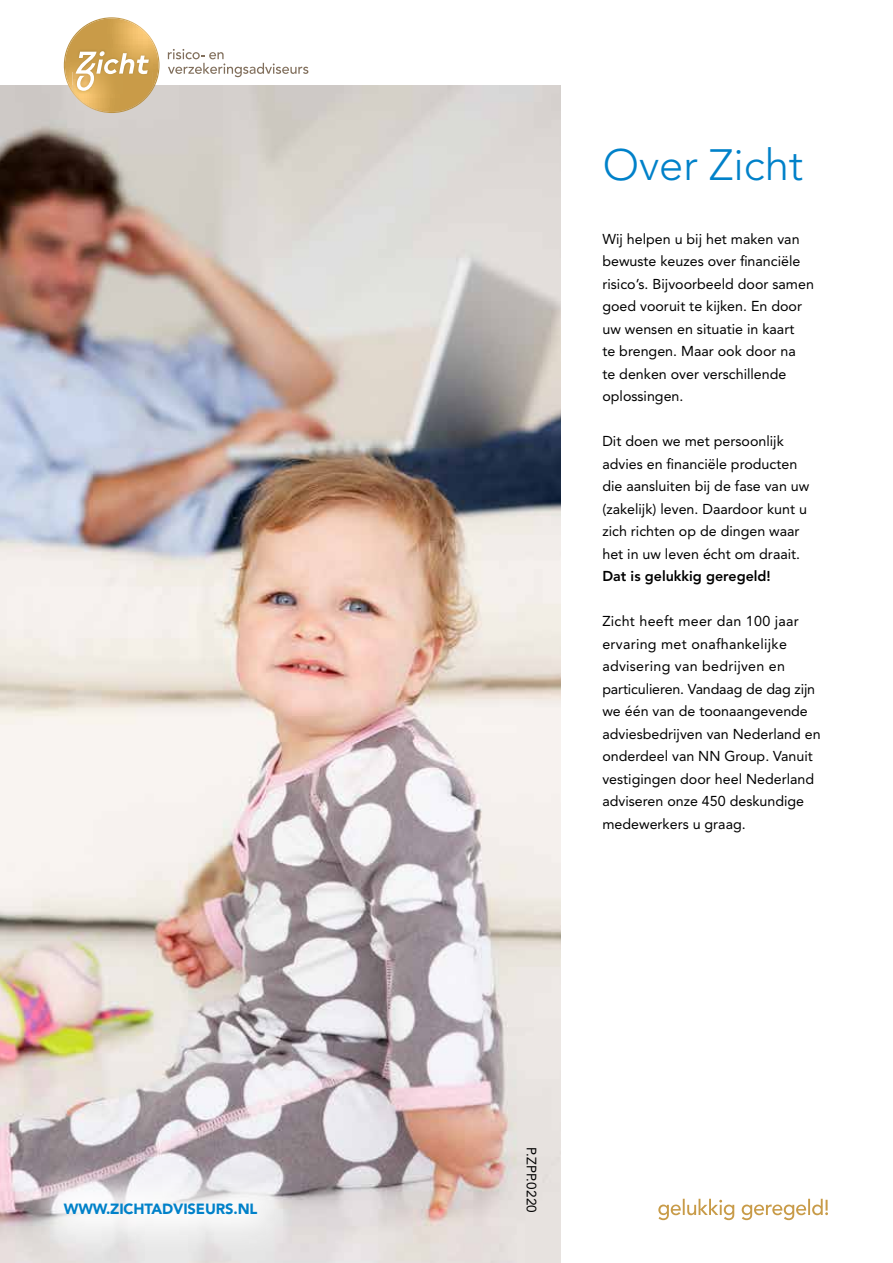
<style>
.page{position:relative;width:893px;height:1263px;background:#fff}
.page>*{position:absolute;margin:0;border:0;box-sizing:border-box;transform-origin:0 0}
.t1{font:300 43.5px "Avenir LT Std";color:#0081c9}
.t2{font:900 14.7px "Avenir LT Std";letter-spacing:-.01em;color:#0081c9}
.t3{font:14.25px/22.5px "Avenir LT Std";color:#000}
.t4{font:800 14.25px "Avenir LT Std";color:#000}
.t5{font:13.5px "Avenir LT Std";letter-spacing:.01em;color:#000}
</style>
<div class="page">
<img style="left:0;top:85px;width:560px;height:1178px">
<svg style="left:20px;top:1157px;width:281px;height:102px"></svg>
<svg style="left:658px;top:1199px;width:170px;height:21px"></svg>
<svg style="left:168px;top:49px;width:140px;height:28px"></svg>
<svg style="left:64px;top:17px;width:96px;height:96px"></svg>
<p class="t2" style="left:64px;top:1200px;width:195px">WWW.ZICHTADVISEURS.NL</p>
<h1 class="t1" style="left:603px;top:139px;width:202px">Over Zicht</h1>
<p class="t3" style="left:602px;top:228px;width:213px">Wij helpen u bij het maken van bewuste keuzes over financiële risico’s. Bijvoorbeeld door samen goed vooruit te kijken. En door uw wensen en situatie in kaart<br>te brengen. Maar ook door na<br>te denken over verschillende oplossingen.</p>
<p class="t3" style="left:602px;top:430px;width:208px">Dit doen we met persoonlijk advies en financiële producten die aansluiten bij de fase van uw (zakelijk) leven. Daardoor kunt u zich richten op de dingen waar het in uw leven écht om draait.</p>
<p class="t4" style="left:602px;top:568px;width:170px">Dat is gelukkig geregeld!</p>
<p class="t3" style="left:602px;top:610px;width:220px">Zicht heeft meer dan 100 jaar ervaring met onafhankelijke advisering van bedrijven en particulieren. Vandaag de dag zijn we één van de toonaangevende adviesbedrijven van Nederland en onderdeel van NN Group. Vanuit vestigingen door heel Nederland adviseren onze 450 deskundige medewerkers u graag.</p>
<p class="t5" style="left:539px;top:1147px;width:67px;rotate:90deg">P.ZPP.0220</p>
</div>
